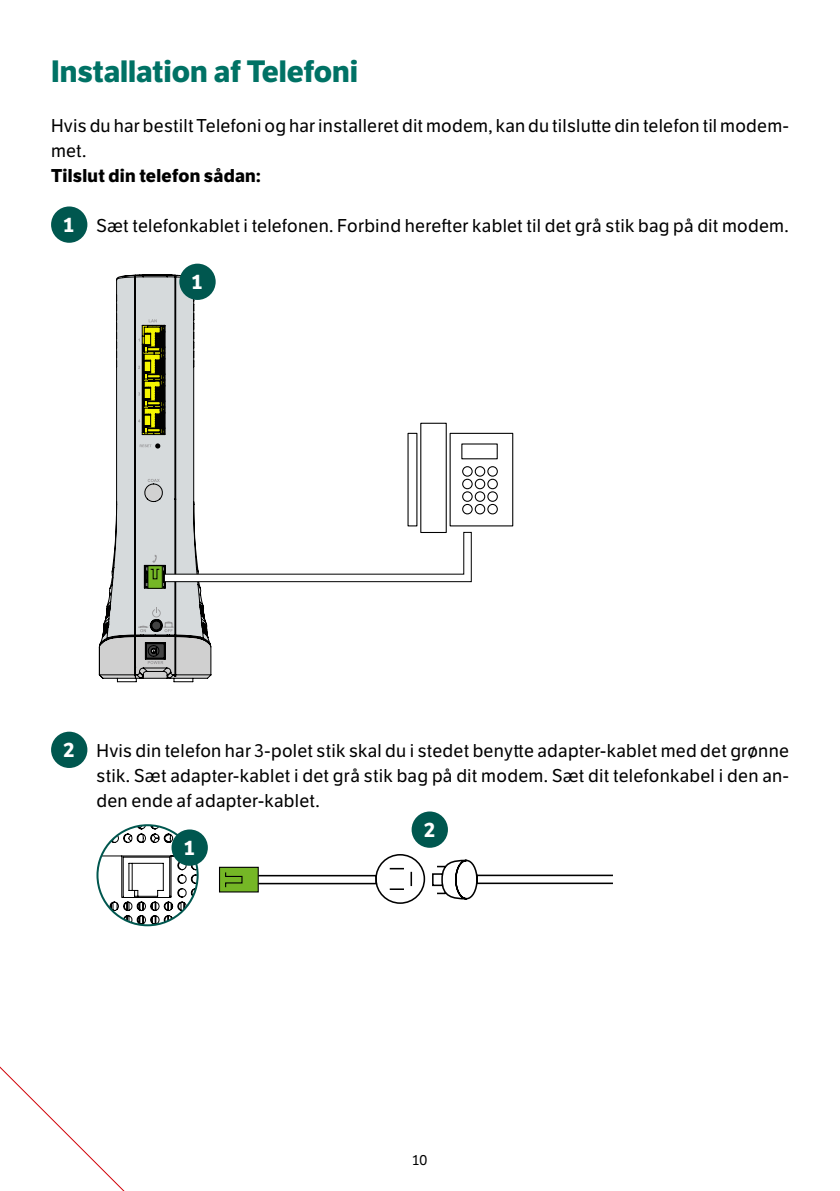
<style>
.page{position:relative;width:840px;height:1191px;background:#fff}
.page>*{position:absolute;margin:0;border:0;box-sizing:border-box;transform-origin:0 0}
.t1{font:700 30px "LFT Etica";color:#007265}
.t2{font:700 20px "LFT Etica";color:#fff}
.t3{font:18px/25px "LFT Etica";letter-spacing:.015em;color:#000}
.t4{font:700 18px "LFT Etica";letter-spacing:.015em;color:#000}
.t5{font:14px "LFT Etica";color:#000}
.s1{font-weight:700;font-size:20px;color:#fff}
</style>
<div class="page">
<div style="left:51px;top:206px;width:36px;height:37px;background:#00574f;border-radius:50%"></div>
<svg style="left:99px;top:274px;width:112px;height:408px"></svg>
<div style="left:51px;top:731px;width:36px;height:37px;background:#00574f;border-radius:50%"></div>
<svg style="left:97px;top:825px;width:100px;height:100px"></svg>
<div style="left:96px;top:824px;width:102px;height:102px;border:2px solid #00574f;border-radius:50%"></div>
<div style="left:219px;top:867px;width:39px;height:25px;background:#75b726"></div>
<div style="left:219px;top:866px;width:40px;height:26px;border:1px solid #000"></div>
<svg style="left:225px;top:872px;width:18px;height:16px"></svg>
<div style="left:375px;top:854px;width:50px;height:50px;border:2px solid #000;border-radius:50%"></div>
<svg style="left:257px;top:867px;width:155px;height:23px"></svg>
<svg style="left:432px;top:859px;width:181px;height:41px"></svg>
<div style="left:411px;top:811px;width:36px;height:36px;background:#00574f;border-radius:50%"></div>
<div style="left:171px;top:829px;width:37px;height:36px;background:#00574f;border-radius:50%"></div>
<div style="left:179px;top:264px;width:36px;height:36px;background:#00574f;border-radius:50%"></div>
<div style="left:420px;top:423px;width:26px;height:110px;border:1px solid #000"></div>
<svg style="left:140px;top:432px;width:373px;height:156px"></svg>
<svg style="left:0;top:1066px;width:125px;height:125px"></svg>
<h1 class="t1" style="left:51px;top:53px;width:308px">Installation af Telefoni</h1>
<p class="t3" style="left:51px;top:113px;width:739px">Hvis du har bestilt Telefoni og har installeret dit modem, kan du tilslutte din telefon til modem&shy;met.</p>
<p class="t4" style="left:51px;top:164px;width:211px">Tilslut din telefon sådan:</p>
<p class="t3" style="left:64px;top:213px;width:726px"><span class="s1">1</span> Sæt telefonkablet i telefonen. Forbind herefter kablet til det grå stik bag på dit modem.</p>
<p class="t2" style="left:192px;top:270px;width:12px">1</p>
<p class="t3" style="left:96px;top:738px;width:693px;text-align:justify;text-indent:-33px"><span class="s1">2</span> Hvis din telefon har 3-polet stik skal du i stedet benytte adapter-kablet med det grønne stik. Sæt adapter-kablet i det grå stik bag på dit modem. Sæt dit telefonkabel i den an&shy;den ende af adapter-kablet.</p>
<p class="t2" style="left:424px;top:817px;width:12px">2</p>
<p class="t2" style="left:184px;top:835px;width:12px">1</p>
<p class="t5" style="left:412px;top:1152px;width:17px">10</p>
</div>
